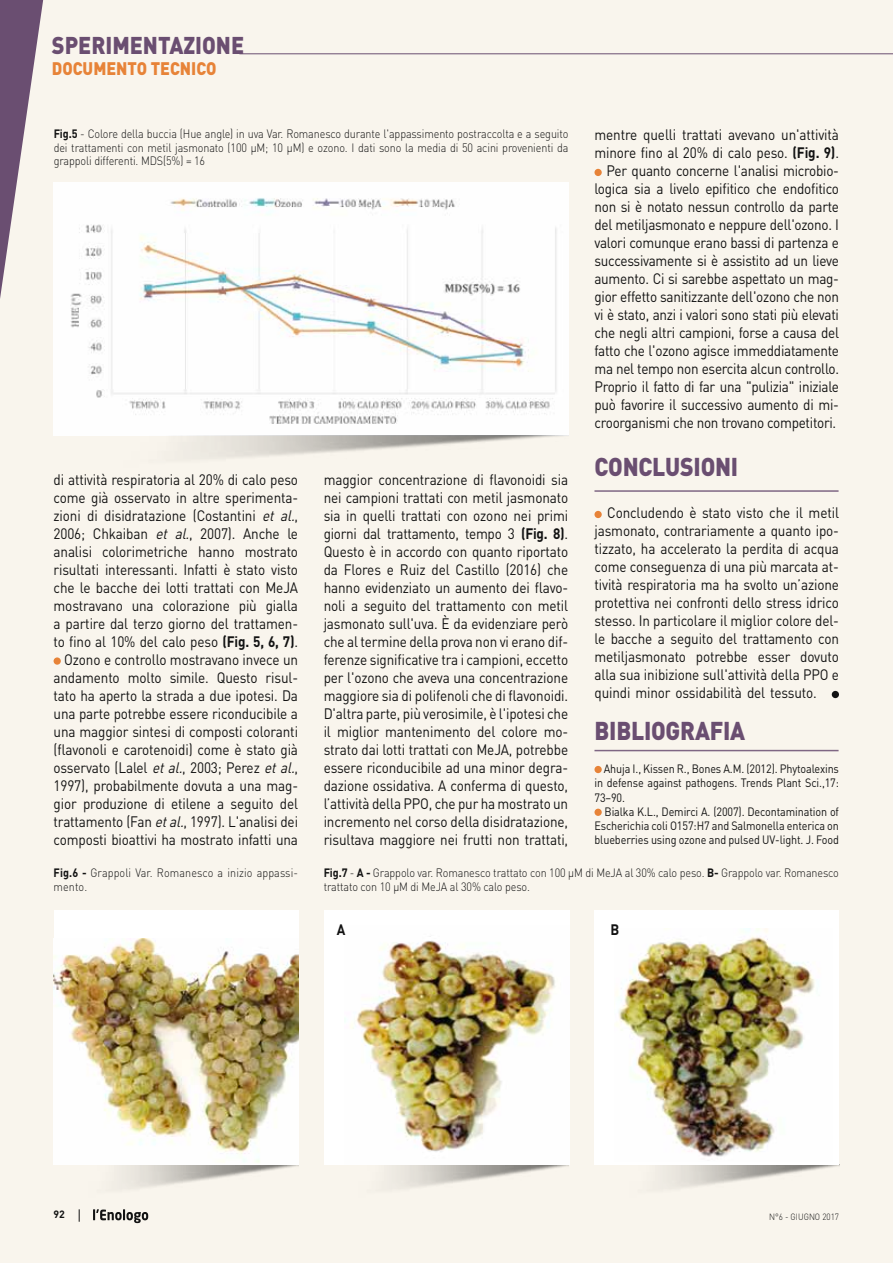
<style>
.page{position:relative;width:893px;height:1263px;background:#f9f5ed}
.page>*{position:absolute;margin:0;border:0;box-sizing:border-box;transform-origin:0 0}
.t1{font:900 25.5px "DIN";letter-spacing:-.01em;color:#6a4e71;scale:.9 1}
.t2{font:900 24px "DIN";color:#6a4e71;scale:.9 1}
.t3{font:900 18px "DIN";color:#e78338;scale:.9 1}
.t4{font:15px/18px "DIN";letter-spacing:-.02em;color:#121212;text-align:right;scale:.9 1}
.t5{font:700 15px "DIN";color:#121212;scale:.9 1}
.t6{font:300 12px/13.5px "DIN";letter-spacing:-.01em;color:#121212;scale:.9 1}
.t7{font:12px/14.2px "DIN";letter-spacing:-.01em;color:#121212;text-align:justify;scale:.9 1}
.t8{font:300 12px/13.5px "DIN";letter-spacing:.01em;color:#121212;scale:.9 1}
.t9{font:700 10.5px "DIN";color:#121212}
.t10{font:300 9px "DIN";color:#121212;scale:.9 1}
.s1{font-weight:700}
.s2{font-style:italic}
</style>
<div class="page">
<svg style="left:93px;top:1209px;width:55px;height:14px"></svg>
<svg style="left:79px;top:1209px;width:1px;height:13px"></svg>
<hr style="left:239px;top:53px;width:654px;height:1px;background:#6a4e71">
<svg style="left:0;top:0;width:44px;height:299px"></svg>
<img style="left:324px;top:1164px;width:244px;height:25px">
<div style="left:324px;top:910px;width:245px;height:254px;background:#fff"></div>
<img style="left:350px;top:936px;width:206px;height:216px">
<img style="left:594px;top:1164px;width:245px;height:25px">
<div style="left:594px;top:910px;width:245px;height:254px;background:#fff"></div>
<img style="left:615px;top:929px;width:200px;height:228px">
<div style="left:54px;top:657px;width:7px;height:8px;background:#e78338;border-radius:50%"></div>
<img style="left:54px;top:1164px;width:244px;height:25px">
<img style="left:54px;top:910px;width:244px;height:254px">
<div style="left:594px;top:169px;width:8px;height:7px;background:#e78338;border-radius:50%"></div>
<hr style="left:594px;top:490px;width:245px;height:2px;background:#7f6784">
<div style="left:594px;top:511px;width:8px;height:7px;background:#e78338;border-radius:50%"></div>
<div style="left:832px;top:691px;width:7px;height:7px;background:#121212;border-radius:50%"></div>
<hr style="left:594px;top:750px;width:245px;height:1px;background:#7f6784">
<div style="left:594px;top:766px;width:8px;height:7px;background:#e78338;border-radius:50%"></div>
<div style="left:594px;top:809px;width:8px;height:7px;background:#e78338;border-radius:50%"></div>
<img style="left:54px;top:183px;width:514px;height:276px">
<h2 class="t2" style="left:52px;top:29px;width:215px">SPERIMENTAZIONE</h2>
<p class="t3" style="left:52px;top:56px;width:185px">DOCUMENTO TECNICO</p>
<p class="t6" style="left:54px;top:127px;width:573px;text-align:justify"><span class="s1">Fig.5</span> - Colore della buccia (Hue angle) in uva Var. Romanesco durante l'appassimento postraccolta e a seguito dei trattamenti con metil jasmonato (100 µM; 10 µM) e ozono. I dati sono la media di 50 acini provenienti da grappoli differenti. MDS(5%) = 16</p>
<p class="t4" style="left:594px;top:125px;width:273px">mentre quelli trattati avevano un'attività minore fino al 20% di calo peso. <span class="s1">(Fig. 9)</span>.<br>Per quanto concerne l'analisi microbio&shy;logica sia a livelo epifitico che endofitico non si è notato nessun controllo da parte del metiljasmonato e neppure dell'ozono. I valori comunque erano bassi di partenza e successivamente si è assistito ad un lieve aumento. Ci si sarebbe aspettato un mag&shy;gior effetto sanitizzante dell'ozono che non vi è stato, anzi i valori sono stati più elevati che negli altri campioni, forse a causa del fatto che l'ozono agisce immeddiatamente ma nel tempo non esercita alcun controllo.<br>Proprio il fatto di far una "pulizia" iniziale può favorire il successivo aumento di mi&shy;croorganismi che non trovano competitori.</p>
<h1 class="t1" style="left:594px;top:450px;width:161px">CONCLUSIONI</h1>
<p class="t4" style="left:594px;top:503px;width:273px;text-align:justify;text-indent:13px">Concludendo è stato visto che il metil jasmonato, contrariamente a quanto ipo&shy;tizzato, ha accelerato la perdita di acqua come conseguenza di una più marcata at&shy;tività respiratoria ma ha svolto un’azione protettiva nei confronti dello stress idrico stesso. In particolare il miglior colore del&shy;le bacche a seguito del trattamento con metiljasmonato potrebbe esser dovuto alla sua inibizione sull'attività della PPO e quindi minor ossidabilità del tessuto.</p>
<h1 class="t1" style="left:594px;top:714px;width:169px">BIBLIOGRAFIA</h1>
<p class="t7" style="left:594px;top:761px;width:273px;text-indent:9px">Ahuja I., Kissen R., Bones A.M. (2012). Phytoalexins in defense against pathogens. Trends Plant Sci.,17:<br>73–90.</p>
<p class="t7" style="left:594px;top:804px;width:273px;text-indent:10px">Bialka K.L., Demirci A. (2007). Decontamination of Escherichia coli O157:H7 and Salmonella enterica on blueberries using ozone and pulsed UV-light. J. Food</p>
<p class="t4" style="left:54px;top:470px;width:274px">di attività respiratoria al 20% di calo peso come già osservato in altre sperimenta&shy;zioni di disidratazione (Costantini <span class="s2">et al.</span>, 2006; Chkaiban <span class="s2">et al.</span>, 2007). Anche le analisi colorimetriche hanno mostrato risultati interessanti. Infatti è stato visto che le bacche dei lotti trattati con MeJA mostravano una colorazione più gialla a partire dal terzo giorno del trattamen&shy;to fino al 10% del calo peso <span class="s1">(Fig. 5, 6, 7)</span>.<br>Ozono e controllo mostravano invece un andamento molto simile. Questo risul&shy;tato ha aperto la strada a due ipotesi. Da una parte potrebbe essere riconducibile a una maggior sintesi di composti coloranti (flavonoli e carotenoidi) come è stato già osservato (Lalel <span class="s2">etal.</span>, 2003; Perez <span class="s2">etal.</span>, 1997), probabilmente dovuta a una mag&shy;gior produzione di etilene a seguito del trattamento (Fan <span class="s2">etal.</span>, 1997). L'analisi dei composti bioattivi ha mostrato infatti una</p>
<p class="t4" style="left:324px;top:470px;width:273px;text-align:justify">maggior concentrazione di flavonoidi sia nei campioni trattati con metil jasmonato sia in quelli trattati con ozono nei primi giorni dal trattamento, tempo 3 <span class="s1">(Fig. 8)</span>.<br>Questo è in accordo con quanto riportato da Flores e Ruiz del Castillo (2016) che hanno evidenziato un aumento dei flavo&shy;noli a seguito del trattamento con metil jasmonato sull'uva. È da evidenziare però che al termine della prova non vi erano dif&shy;ferenze significative tra i campioni, eccetto per l'ozono che aveva una concentrazione maggiore sia di polifenoli che di flavonoidi.<br>D'altra parte, più verosimile, è l'ipotesi che il miglior mantenimento del colore mo&shy;strato dai lotti trattati con MeJA, potrebbe essere riconducibile ad una minor degra&shy;dazione ossidativa. A conferma di questo, l’attività della PPO, che pur ha mostrato un incremento nel corso della disidratazione, risultava maggiore nei frutti non trattati,</p>
<p class="t8" style="left:54px;top:866px;width:273px"><span class="s1">Fig.6 -</span> Grappoli Var. Romanesco a inizio appassi&shy;mento.</p>
<p class="t6" style="left:324px;top:866px;width:574px"><span class="s1">Fig.7</span> - <span class="s1">A -</span> Grappolo var. Romanesco trattato con 100 µM di MeJA al 30% calo peso. <span class="s1">B-</span> Grappolo var. Romanesco trattato con 10 µM di MeJA al 30% calo peso.</p>
<p class="t5" style="left:337px;top:920px;width:11px">A</p>
<p class="t5" style="left:610px;top:920px;width:11px">B</p>
<p class="t9" style="left:54px;top:1207px;width:13px">92</p>
<p class="t10" style="left:769px;top:1211px;width:79px">N°6 - GIUGNO 2017</p>
</div>
